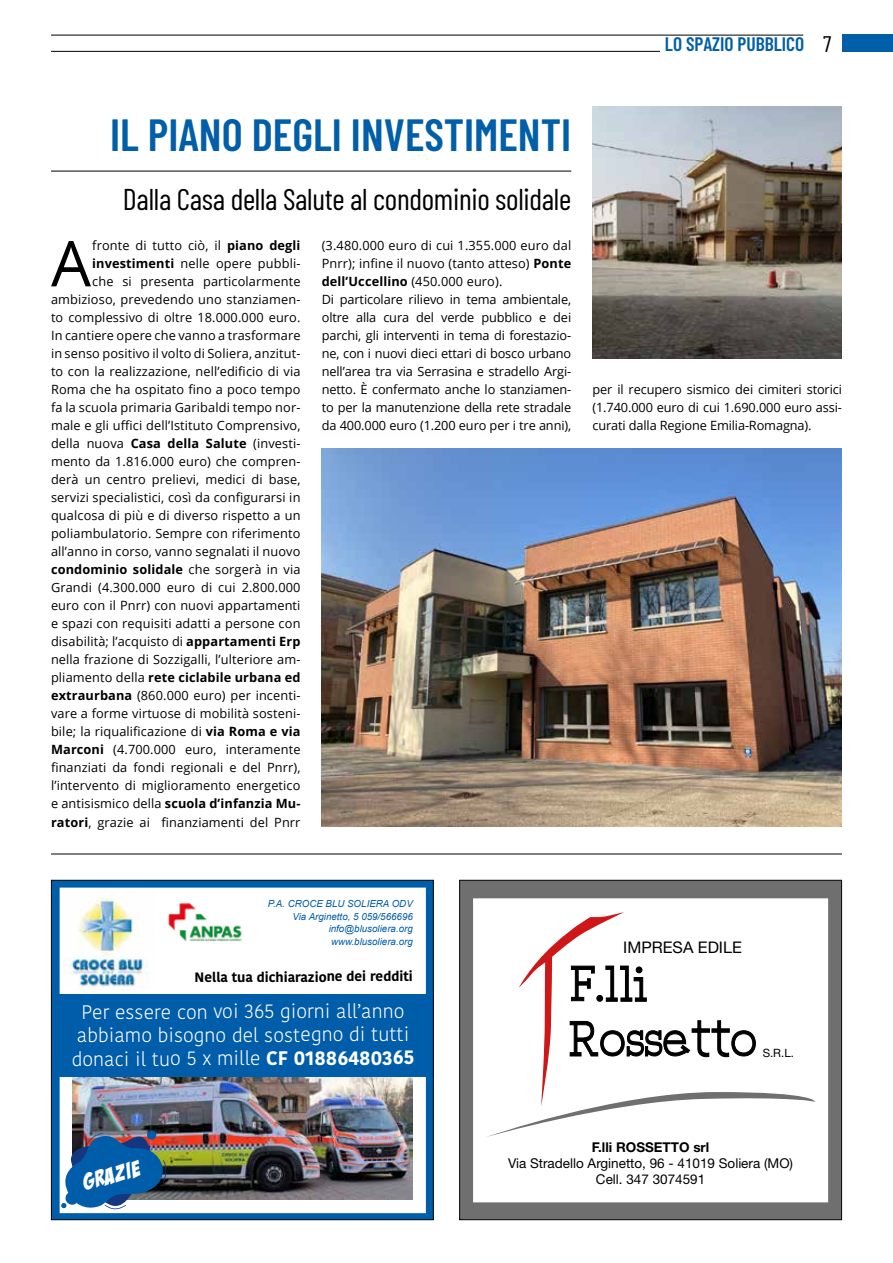
<style>
.page{position:relative;width:893px;height:1263px;background:#fff}
.page>*{position:absolute;margin:0;border:0;box-sizing:border-box;transform-origin:0 0}
.t1{font:63.15px "Open Sans";color:#000}
.t2{font:600 45px "Barlow Condensed";color:#005fa8}
.t3{font:30px "Barlow Condensed";letter-spacing:-.01em;color:#000}
.t4{font:22.5px "Bada Boom BB";color:#fff}
.t5{font:300 19.5px/23.5px "Kohinoor Devanagari";letter-spacing:-.005em;color:#fff;text-align:center}
.t6{font:600 19.5px "Barlow Condensed";color:#005fa8}
.t7{font:16.05px "Helvetica Neue";color:#000}
.t8{font:13.5px/16.2px "Helvetica Neue";color:#000;text-align:center}
.t9{font:700 13.5px "Kohinoor Devanagari";letter-spacing:-.01em;color:#000}
.t10{font:700 13.5px "Helvetica Neue";color:#000}
.t11{font:12.75px/18px "Open Sans";letter-spacing:.01em;color:#000;text-align:right}
.t12{font:12.75px/18px "Open Sans";letter-spacing:-.01em;color:#000}
.t13{font:11.4px "Helvetica Neue";color:#000}
.t14{font:italic 9.75px/12.8px "Arial";color:#005da9;text-align:right}
.s1{font-weight:400;font-size:22.5px;color:#000}
.s2{font-weight:700}
</style>
<div class="page">
<svg style="left:461px;top:882px;width:379px;height:336px"></svg>
<svg style="left:486px;top:912px;width:330px;height:225px"></svg>
<div style="left:459px;top:880px;width:383px;height:340px;border:1px solid #000"></div>
<img style="left:53px;top:882px;width:379px;height:336px">
<img style="left:62px;top:889px;width:92px;height:100px">
<img style="left:168px;top:902px;width:76px;height:41px">
<svg style="left:147px;top:1130px;width:10px;height:10px"></svg>
<img style="left:60px;top:1133px;width:118px;height:76px">
<div style="left:51px;top:880px;width:383px;height:340px;border:1px solid #000"></div>
<hr style="left:51px;top:35px;width:752px;height:1px;background:#000">
<hr style="left:51px;top:51px;width:609px;height:1px;background:#000">
<div style="left:842px;top:35px;width:51px;height:17px;background:#005fa8"></div>
<hr style="left:51px;top:854px;width:791px;height:1px;background:#000">
<hr style="left:51px;top:171px;width:520px;height:1px;background:#000">
<img style="left:322px;top:448px;width:520px;height:378px">
<img style="left:592px;top:106px;width:250px;height:252px">
<h3 class="t6" style="left:665px;top:31px;width:168px">LO SPAZIO PUBBLICO <span class="s1">7</span></h3>
<h2 class="t2" style="left:110px;top:103px;width:463px">IL PIANO DEGLI INVESTIMENTI</h2>
<h3 class="t3" style="left:123px;top:178px;width:450px">Dalla Casa della Salute al condominio solidale</h3>
<h1 class="t1" style="left:51px;top:220px;width:41px">A</h1>
<p class="t11" style="left:51px;top:236px;width:251px">fronte di tutto ciò, il <span class="s2">piano degli investimenti</span> nelle opere pubbli-<br>che si presenta particolarmente ambizioso, prevedendo uno stanziamen&shy;to complessivo di oltre 18.000.000 euro.<br>In cantiere opere che vanno a trasformare in senso positivo il volto di Soliera, anzitut&shy;to con la realizzazione, nell’edificio di via Roma che ha ospitato fino a poco tempo fa la scuola primaria Garibaldi tempo nor&shy;male e gli uffici dell’Istituto Comprensivo, della nuova <span class="s2">Casa della Salute</span> (investi&shy;mento da 1.816.000 euro) che compren&shy;derà un centro prelievi, medici di base, servizi specialistici, così da configurarsi in qualcosa di più e di diverso rispetto a un poliambulatorio. Sempre con riferimento all’anno in corso, vanno segnalati il nuovo <span class="s2">condominio solidale</span> che sorgerà in via Grandi (4.300.000 euro di cui 2.800.000 euro con il Pnrr) con nuovi appartamenti e spazi con requisiti adatti a persone con disabilità; l’acquisto di <span class="s2">appartamenti Erp </span>nella frazione di Sozzigalli, l’ulteriore am&shy;pliamento della <span class="s2">rete ciclabile urbana ed extraurbana</span> (860.000 euro) per incenti&shy;vare a forme virtuose di mobilità sosteni&shy;bile; la riqualificazione di <span class="s2">via Roma e via Marconi</span> (4.700.000 euro, interamente finanziati da fondi regionali e del Pnrr), l’intervento di miglioramento energetico e antisismico della <span class="s2">scuola d’infanzia Mu&shy;ratori</span>, grazie ai finanziamenti del Pnrr</p>
<p class="t12" style="left:322px;top:236px;width:251px">(3.480.000 euro di cui 1.355.000 euro dal Pnrr); infine il nuovo (tanto atteso) <span class="s2">Ponte dell’Uccellino</span> (450.000 euro).<br>Di particolare rilievo in tema ambientale, oltre alla cura del verde pubblico e dei parchi, gli interventi in tema di forestazio&shy;ne, con i nuovi dieci ettari di bosco urbano nell’area tra via Serrasina e stradello Argi&shy;netto. È confermato anche lo stanziamen&shy;to per la manutenzione della rete stradale da 400.000 euro (1.200 euro per i tre anni),</p>
<p class="t11" style="left:592px;top:380px;width:251px;text-align:justify">per il recupero sismico dei cimiteri storici (1.740.000 euro di cui 1.690.000 euro assi&shy;curati dalla Regione Emilia-Romagna).</p>
<p class="t14" style="left:268px;top:897px;width:146px">P.A. CROCE BLU SOLIERA ODV<br>Via Arginetto, 5 059/566696 info@blusoliera.org www.blusoliera.org</p>
<p class="t9" style="left:195px;top:965px;width:220px">Nella tua dichiarazione dei redditi</p>
<h3 class="t5" style="left:72px;top:1000px;width:344px">Per essere con voi 365 giorni all’anno abbiamo bisogno del sostegno di tutti donaci il tuo 5 x mille <span class="s2">CF 01886480365</span></h3>
<p class="t7" style="left:623px;top:938px;width:120px">IMPRESA EDILE</p>
<p class="t13" style="left:763px;top:1046px;width:33px">S.R.L.</p>
<h3 class="t4" style="left:81px;top:1171px;width:59px;rotate:-15deg">GRAZIE</h3>
<p class="t10" style="left:592px;top:1139px;width:119px">F.lli ROSSETTO srl</p>
<p class="t8" style="left:508px;top:1155px;width:286px">Via Stradello Arginetto, 96 - 41019 Soliera (MO)<br>Cell. 347 3074591</p>
</div>
